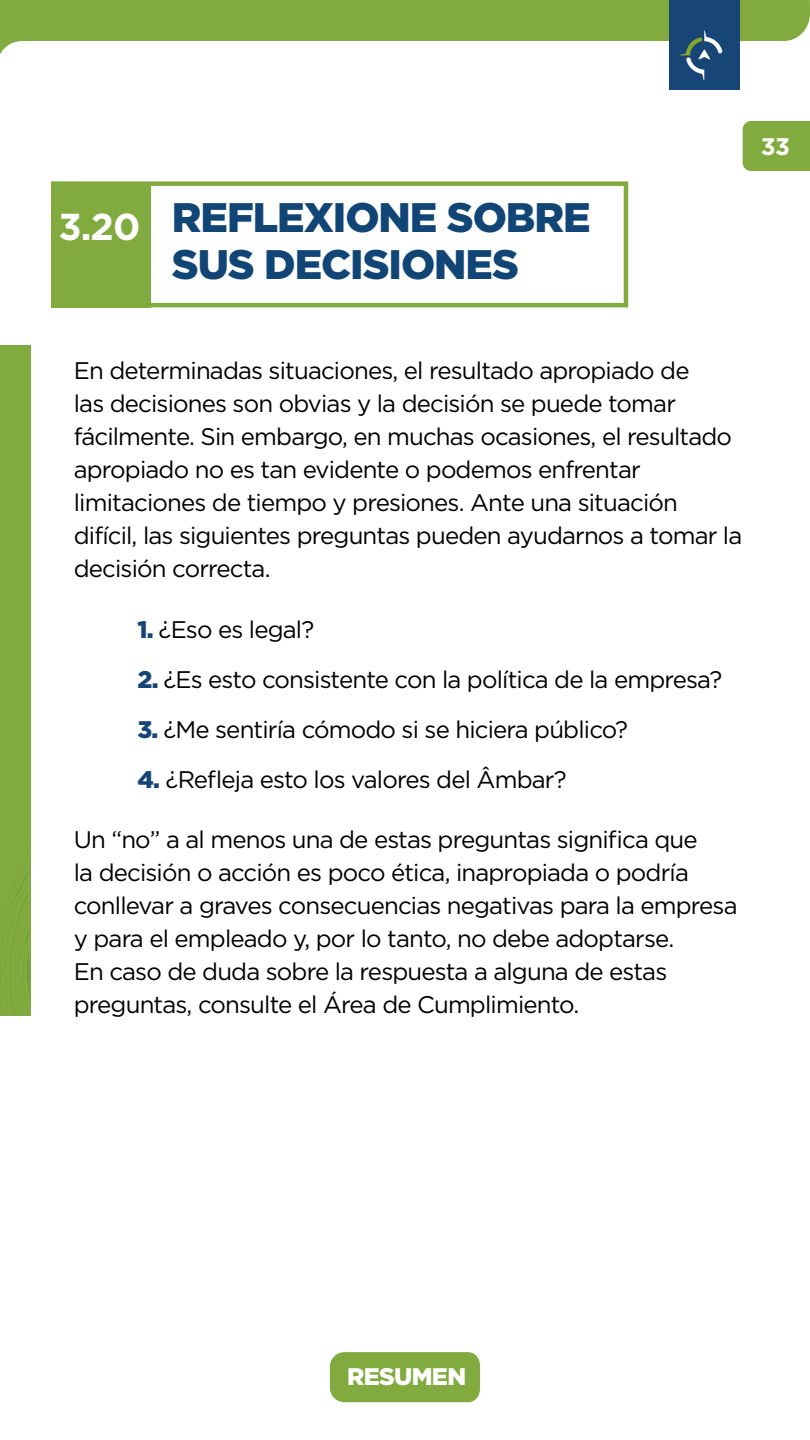
<style>
.page{position:relative;width:810px;height:1440px;background:#fff}
.page>*{position:absolute;margin:0;border:0;box-sizing:border-box;transform-origin:0 0}
.t1{font:900 41.25px/47.2px "Gotham";letter-spacing:-.025em;color:#104576}
.t2{font:700 37.5px "Gotham";color:#fff}
.t3{font:24px/33px "Gotham";letter-spacing:-.035em;color:#000}
.t4{font:900 24px "Gotham";letter-spacing:-.025em;color:#fff}
.t5{font:700 24px "Gotham";color:#fff}
.s1{font-weight:900;color:#164576}
</style>
<div class="page">
<svg style="left:0;top:0;width:810px;height:121px"></svg>
<div style="left:669px;top:0;width:71px;height:90px;background:#164576"></div>
<svg style="left:679px;top:30px;width:44px;height:51px"></svg>
<div style="left:330px;top:1352px;width:150px;height:50px;background:#81ab3e"></div>
<div style="left:743px;top:121px;width:67px;height:50px;background:#81ab3e"></div>
<div style="left:51px;top:185px;width:99px;height:122px;background:#81ab3e"></div>
<div style="left:51px;top:181px;width:577px;height:126px;border:4px solid #81ab3e"></div>
<div style="left:0;top:345px;width:30px;height:671px;background:#81ab3e"></div>
<svg style="left:10px;top:868px;width:20px;height:148px"></svg>
<h2 class="t2" style="left:59px;top:202px;width:83px">3.20</h2>
<h1 class="t1" style="left:172px;top:193px;width:420px">REFLEXIONE SOBRE<br>SUS DECISIONES</h1>
<p class="t5" style="left:761px;top:130px;width:31px">33</p>
<p class="t3" style="left:74px;top:354px;width:670px">En determinadas situaciones, el resultado apropiado de<br>las decisiones son obvias y la decisión se puede tomar fácilmente. Sin embargo, en muchas ocasiones, el resultado apropiado no es tan evidente o podemos enfrentar limitaciones de tiempo y presiones. Ante una situación difícil, las siguientes preguntas pueden ayudarnos a tomar la decisión correcta.</p>
<p class="t3" style="left:138px;top:612px;width:178px"><span class="s1">1.</span> ¿Eso es legal?</p>
<p class="t3" style="left:138px;top:662px;width:586px"><span class="s1">2.</span> ¿Es esto consistente con la política de la empresa?</p>
<p class="t3" style="left:138px;top:712px;width:492px"><span class="s1">3.</span> ¿Me sentiría cómodo si se hiciera público?</p>
<p class="t3" style="left:138px;top:762px;width:430px"><span class="s1">4.</span> ¿Refleja esto los valores del Âmbar?</p>
<p class="t3" style="left:74px;top:823px;width:665px">Un “no” a al menos una de estas preguntas significa que<br>la decisión o acción es poco ética, inapropiada o podría conllevar a graves consecuencias negativas para la empresa y para el empleado y, por lo tanto, no debe adoptarse.<br>En caso de duda sobre la respuesta a alguna de estas preguntas, consulte el Área de Cumplimiento.</p>
<p class="t4" style="left:347px;top:1360px;width:121px">RESUMEN</p>
</div>
